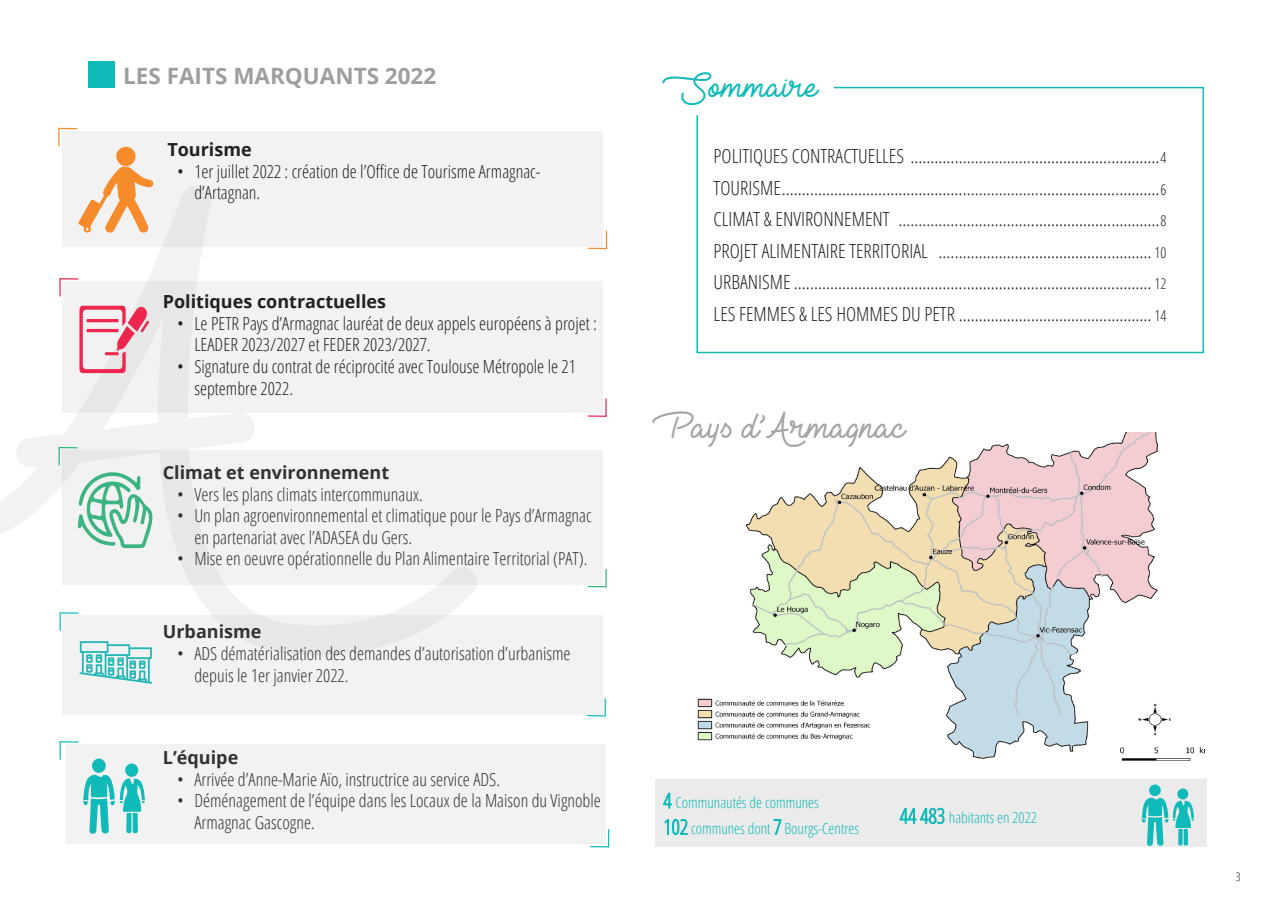
<style>
.page{position:relative;width:1280px;height:910px;background:#fff}
.page>*{position:absolute;margin:0;border:0;box-sizing:border-box;transform-origin:0 0}
.t1{font:35.25px "Lieto Me";color:#a7a3a3}
.t2{font:33px "Lieto Me";color:#10bab9}
.t3{font:700 22.5px "Open Sans";color:#9f9d9d}
.t4{font:300 condensed 19.5px/31.5px "Open Sans";color:#231f20;text-align:justify}
.t5{font:300 condensed 18px/21.6px "Open Sans";color:#231f20}
.t6{font:700 18px "Open Sans";color:#231f20}
.t7{font:300 condensed 15.15px/26.2px "Open Sans";color:#10bab9}
.t8{font:300 condensed 12px "Open Sans";color:#231f20}
.s1{font-size:15px}
.s2{font-size:20.7px}
</style>
<div class="page">
<svg style="left:0;top:186px;width:477px;height:469px"></svg>
<div style="left:88px;top:61px;width:26px;height:27px;background:#10bab9"></div>
<div style="left:655px;top:779px;width:551px;height:68px;background:#ebebeb"></div>
<div style="left:1149px;top:784px;width:12px;height:12px;background:#10bab9;border-radius:50%"></div>
<div style="left:1177px;top:788px;width:11px;height:11px;background:#10bab9;border-radius:50%"></div>
<svg style="left:1141px;top:796px;width:53px;height:50px"></svg>
<svg style="left:696px;top:86px;width:508px;height:268px"></svg>
<img style="left:697px;top:432px;width:507px;height:329px">
<div style="left:63px;top:282px;width:540px;height:131px;background:#f2f2f2"></div>
<div style="left:63px;top:131px;width:540px;height:115px;background:#f2f2f2"></div>
<div style="left:65px;top:745px;width:541px;height:99px;background:#f2f2f2"></div>
<svg style="left:79px;top:306px;width:70px;height:67px"></svg>
<div style="left:92px;top:759px;width:14px;height:14px;background:#10bab9;border-radius:50%"></div>
<div style="left:125px;top:763px;width:13px;height:14px;background:#10bab9;border-radius:50%"></div>
<svg style="left:83px;top:773px;width:62px;height:61px"></svg>
<div style="left:116px;top:147px;width:20px;height:19px;background:#f68b2b;border-radius:50%"></div>
<svg style="left:78px;top:166px;width:75px;height:67px"></svg>
<div style="left:63px;top:615px;width:540px;height:99px;background:#f2f2f2"></div>
<div style="left:63px;top:450px;width:540px;height:135px;background:#f2f2f2"></div>
<svg style="left:58px;top:127px;width:20px;height:20px"></svg>
<svg style="left:587px;top:230px;width:21px;height:20px"></svg>
<svg style="left:587px;top:569px;width:20px;height:19px"></svg>
<svg style="left:586px;top:698px;width:20px;height:19px"></svg>
<svg style="left:590px;top:829px;width:20px;height:19px"></svg>
<svg style="left:587px;top:398px;width:20px;height:19px"></svg>
<svg style="left:59px;top:277px;width:21px;height:21px"></svg>
<svg style="left:58px;top:446px;width:95px;height:102px"></svg>
<svg style="left:59px;top:612px;width:21px;height:20px"></svg>
<svg style="left:59px;top:741px;width:21px;height:19px"></svg>
<p class="t3" style="left:123px;top:59px;width:315px">LES FAITS MARQUANTS 2022</p>
<p class="t6" style="left:167px;top:137px;width:86px">Tourisme</p>
<p class="t5" style="left:194px;top:160px;width:348px;text-indent:-17px">• 1er juillet 2022 : création de l’Office de Tourisme Armagnac&shy;d’Artagnan.</p>
<p class="t6" style="left:163px;top:289px;width:225px">Politiques contractuelles</p>
<p class="t5" style="left:194px;top:312px;width:404px;text-indent:-17px">• Le PETR Pays d’Armagnac lauréat de deux appels européens à projet :<br>LEADER 2023/2027 et FEDER 2023/2027.</p>
<p class="t5" style="left:194px;top:355px;width:383px;text-indent:-17px">• Signature du contrat de réciprocité avec Toulouse Métropole le 21 septembre 2022.</p>
<p class="t6" style="left:163px;top:460px;width:228px">Climat et environnement</p>
<p class="t5" style="left:177px;top:483px;width:247px">• Vers les plans climats intercommunaux.</p>
<p class="t5" style="left:194px;top:504px;width:399px;text-indent:-17px">• Un plan agroenvironnemental et climatique pour le Pays d’Armagnac en partenariat avec l’ADASEA du Gers.</p>
<p class="t5" style="left:177px;top:547px;width:412px">• Mise en oeuvre opérationnelle du Plan Alimentaire Territorial (PAT).</p>
<p class="t6" style="left:163px;top:619px;width:100px">Urbanisme</p>
<p class="t5" style="left:194px;top:642px;width:378px;text-indent:-17px">• ADS dématérialisation des demandes d’autorisation d’urbanisme depuis le 1er janvier 2022.</p>
<p class="t6" style="left:163px;top:745px;width:77px">L’équipe</p>
<p class="t5" style="left:177px;top:768px;width:324px">• Arrivée d’Anne-Marie Aïo, instructrice au service ADS.</p>
<p class="t5" style="left:194px;top:789px;width:408px;text-indent:-17px">• Déménagement de l’équipe dans les Locaux de la Maison du Vignoble<br>Armagnac Gascogne.</p>
<h2 class="t2" style="left:662px;top:67px;width:157px">Sommaire</h2>
<p class="t4" style="left:713px;top:140px;width:455px">POLITIQUES CONTRACTUELLES ..............................................................<span class="s1">4<br></span>TOURISME..............................................................................................<span class="s1">6<br></span>CLIMAT &amp; ENVIRONNEMENT .................................................................<span class="s1">8<br></span>PROJET ALIMENTAIRE TERRITORIAL ..................................................... <span class="s1">10<br></span>URBANISME ......................................................................................... <span class="s1">12<br></span>LES FEMMES &amp; LES HOMMES DU PETR ................................................ <span class="s1">14</span></p>
<h1 class="t1" style="left:652px;top:405px;width:254px">Pays d’Armagnac</h1>
<p class="t7" style="left:663px;top:789px;width:197px"><span class="s2">4</span> Communautés de communes<br><span class="s2">102</span> communes dont <span class="s2">7</span> Bourgs-Centres</p>
<p class="t7" style="left:900px;top:804px;width:139px"><span class="s2">44 483</span> habitants en 2022</p>
<p class="t8" style="left:1236px;top:868px;width:6px">3</p>
</div>
